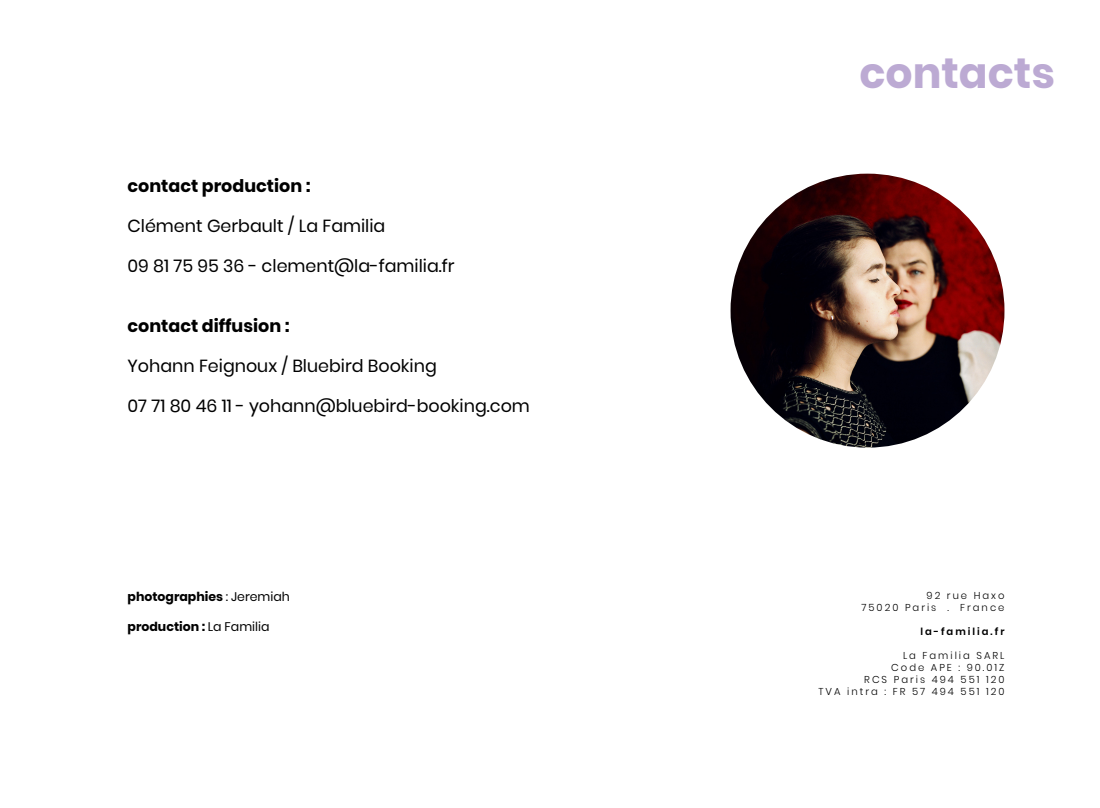
<style>
.page{position:relative;width:1100px;height:808px;background:#fff}
.page>*{position:absolute;margin:0;border:0;box-sizing:border-box;transform-origin:0 0}
.t1{font:700 42.5px "Poppins";color:#bcaad3}
.t2{font:17.5px "Poppins";color:#000}
.t3{font:700 17.5px "Poppins";color:#000}
.t4{font:700 12.5px "Poppins";color:#000}
.t5{font:300 10px/12px "Poppins";letter-spacing:.2em;color:#000;text-align:right}
.t6{font:600 10px "Poppins";letter-spacing:.2em;color:#000}
.s1{font-weight:400}
</style>
<div class="page">
<img style="left:731px;top:174px;width:273px;height:274px;border-radius:137px">
<p class="t3" style="left:128px;top:176px;width:184px">contact production :</p>
<p class="t2" style="left:128px;top:216px;width:259px">Clément Gerbault / La Familia</p>
<p class="t2" style="left:128px;top:256px;width:328px">09 81 75 95 36 - clement@la-familia.fr</p>
<p class="t3" style="left:128px;top:316px;width:163px">contact diffusion :</p>
<p class="t2" style="left:128px;top:356px;width:311px">Yohann Feignoux / Bluebird Booking</p>
<p class="t2" style="left:128px;top:396px;width:404px">07 71 80 46 11 - yohann@bluebird-booking.com</p>
<p class="t4" style="left:128px;top:590px;width:164px">photographies <span class="s1">: Jeremiah</span></p>
<p class="t4" style="left:128px;top:620px;width:143px">production : <span class="s1">La Familia</span></p>
<h1 class="t1" style="left:860px;top:49px;width:197px">contacts</h1>
<p class="t5" style="left:861px;top:589px;width:145px">92 rue Haxo<br>75020 Paris . France</p>
<p class="t6" style="left:920px;top:625px;width:86px">la-familia.fr</p>
<p class="t5" style="left:819px;top:649px;width:187px">La Familia SARL<br>Code APE : 90.01Z<br>RCS Paris 494 551 120<br>TVA intra : FR 57 494 551 120</p>
</div>
